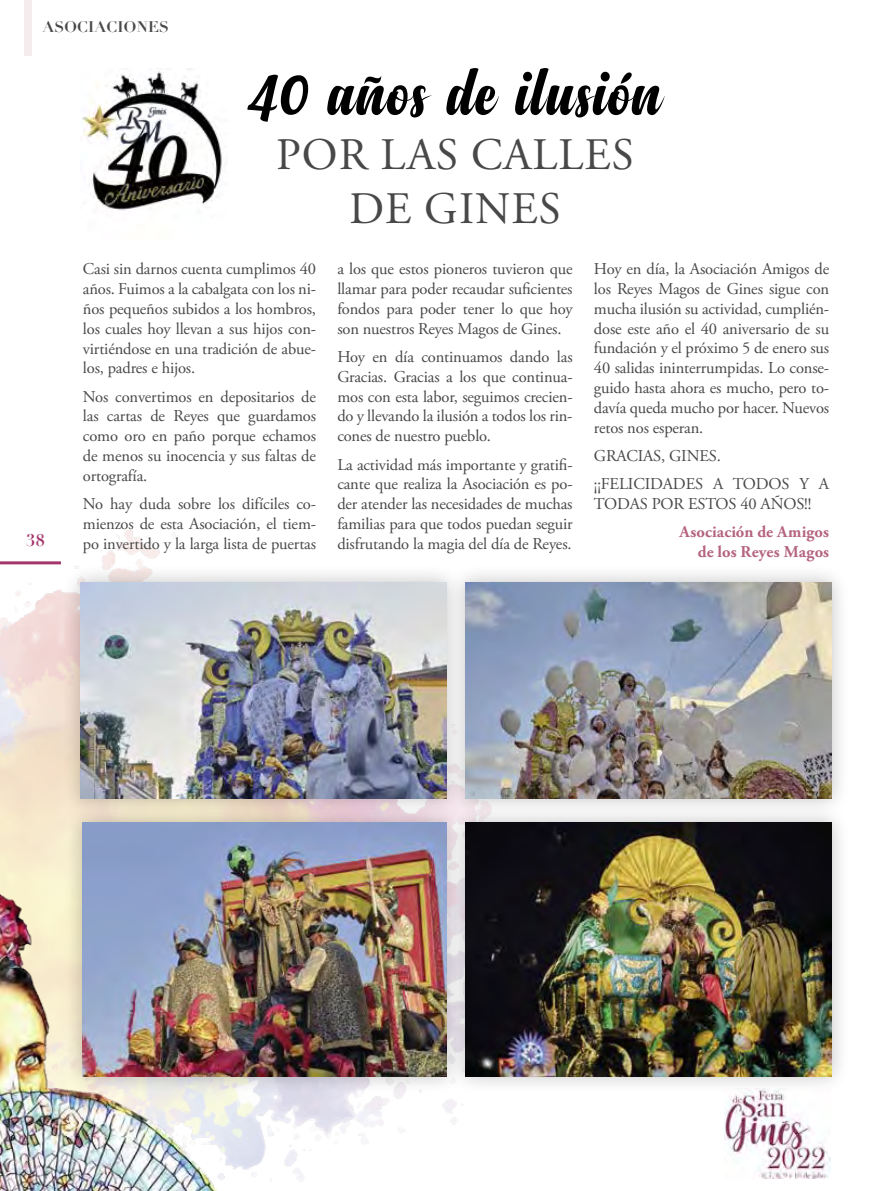
<style>
.page{position:relative;width:893px;height:1191px;background:#fff}
.page>*{position:absolute;margin:0;border:0;box-sizing:border-box;transform-origin:0 0}
.t1{font:69px "Anydore";letter-spacing:.02em;color:#000}
.t2{font:45px/54px "Adobe Garamond Pro";letter-spacing:.025em;color:#484848;text-align:center}
.t3{font:16.5px/19.8px "Adobe Garamond Pro";letter-spacing:-.01em;color:#484848;text-align:justify}
.t4{font:700 16.5px/19.8px "Adobe Garamond Pro";letter-spacing:.005em;color:#b56481;text-align:right}
.t5{font:700 16.5px "Didot";color:#a5346a}
.t6{font:700 15px "Didot";letter-spacing:.02em;color:#484848}
</style>
<div class="page">
<img style="left:0;top:530px;width:457px;height:651px">
<img style="left:0;top:867px;width:217px;height:324px">
<img style="left:724px;top:1094px;width:106px;height:84px">
<hr style="left:0;top:561px;width:61px;height:3px;background:#a5346a">
<div style="left:24px;top:0;width:7px;height:55px;background:#f5eced"></div>
<div style="left:62px;top:564px;width:403px;height:253px;background:#000;opacity:.25"></div>
<img style="left:81px;top:583px;width:365px;height:215px">
<div style="left:447px;top:564px;width:403px;height:253px;background:#000;opacity:.25"></div>
<img style="left:466px;top:583px;width:365px;height:215px">
<div style="left:64px;top:804px;width:401px;height:291px;background:#000;opacity:.25"></div>
<img style="left:83px;top:823px;width:363px;height:253px">
<div style="left:447px;top:803px;width:403px;height:291px;background:#000;opacity:.25"></div>
<img style="left:466px;top:822px;width:365px;height:254px">
<img style="left:82px;top:68px;width:140px;height:143px">
<p class="t6" style="left:43px;top:17px;width:128px">ASOCIACIONES</p>
<h1 class="t1" style="left:251px;top:50px;width:413px">40 años de ilusión</h1>
<h2 class="t2" style="left:276px;top:129px;width:359px">POR LAS CALLES<br>DE GINES</h2>
<p class="t5" style="left:26px;top:530px;width:20px">38</p>
<p class="t3" style="left:83px;top:260px;width:235px">Casi sin darnos cuenta cumplimos 40 años. Fuimos a la cabalgata con los ni&shy;ños pequeños subidos a los hombros, los cuales hoy llevan a sus hijos con&shy;virtiéndose en una tradición de abue&shy;los, padres e hijos.</p>
<p class="t3" style="left:83px;top:387px;width:235px">Nos convertimos en depositarios de las cartas de Reyes que guardamos como oro en paño porque echamos de menos su inocencia y sus faltas de ortografía.</p>
<p class="t3" style="left:83px;top:494px;width:235px">No hay duda sobre los difíciles co&shy;mienzos de esta Asociación, el tiem&shy;po invertido y la larga lista de puertas</p>
<p class="t3" style="left:337px;top:260px;width:237px">a los que estos pioneros tuvieron que llamar para poder recaudar suficientes fondos para poder tener lo que hoy son nuestros Reyes Magos de Gines.</p>
<p class="t3" style="left:337px;top:347px;width:237px">Hoy en día continuamos dando las Gracias. Gracias a los que continua&shy;mos con esta labor, seguimos crecien&shy;do y llevando la ilusión a todos los rin&shy;cones de nuestro pueblo.</p>
<p class="t3" style="left:337px;top:455px;width:237px">La actividad más importante y gratifi&shy;cante que realiza la Asociación es po&shy;der atender las necesidades de muchas familias para que todos puedan seguir disfrutando la magia del día de Reyes.</p>
<p class="t3" style="left:594px;top:260px;width:237px">Hoy en día, la Asociación Amigos de los Reyes Magos de Gines sigue con mucha ilusión su actividad, cumplién&shy;dose este año el 40 aniversario de su fundación y el próximo 5 de enero sus 40 salidas ininterrumpidas. Lo conse&shy;guido hasta ahora es mucho, pero to&shy;davía queda mucho por hacer. Nuevos retos nos esperan.</p>
<p class="t3" style="left:594px;top:442px;width:237px;line-height:28.3px">GRACIAS, GINES. ¡¡FELICIDADES A TODOS Y A</p>
<p class="t3" style="left:594px;top:494px;width:219px">TODAS POR ESTOS 40 AÑOS!!</p>
<p class="t4" style="left:679px;top:522px;width:151px">Asociación de Amigos de los Reyes Magos</p>
</div>
